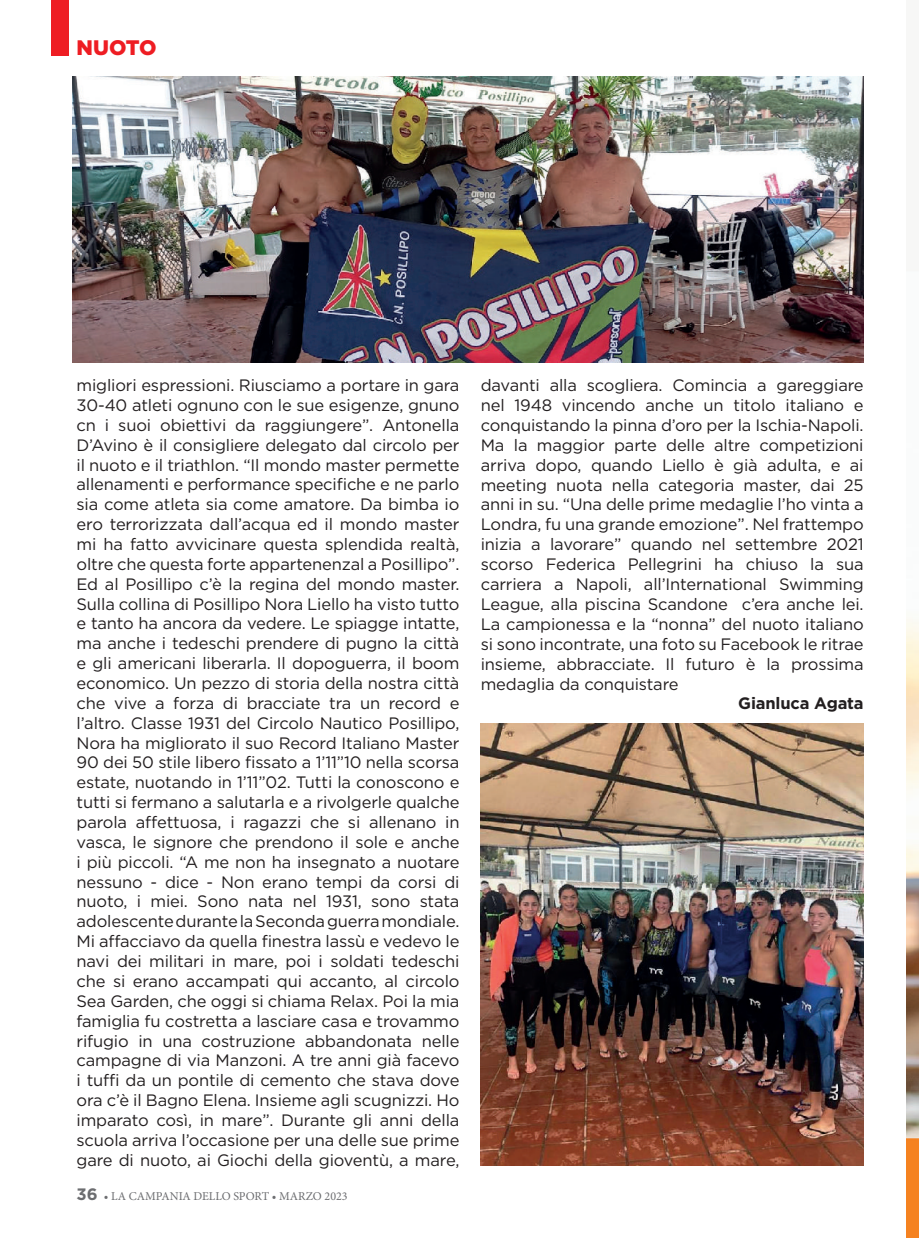
<style>
.page{position:relative;width:919px;height:1238px;background:#fff}
.page>*{position:absolute;margin:0;border:0;box-sizing:border-box;transform-origin:0 0}
.Header_master_page{font:900 21px "Gotham";letter-spacing:-.015em;color:#ee1d23}
.t1{font:16.5px/19.8px "Gotham";letter-spacing:-.01em;color:#231f20;text-align:justify}
.t2{font:700 16.5px "Gotham";letter-spacing:-.01em;color:#231f20}
.t3{font:12px "Minion Pro";color:#6c6d70}
.s1{font-family:"Gotham";font-weight:700;font-size:16.5px}
</style>
<div class="page">
<img style="left:906px;top:619px;width:12px;height:618px">
<div style="left:51px;top:0;width:17px;height:55px;background:#ee1d23"></div>
<img style="left:72px;top:77px;width:791px;height:285px">
<img style="left:480px;top:724px;width:383px;height:441px">
<p class="Header_master_page" style="left:77px;top:33px;width:81px">NUOTO</p>
<p class="t1" style="left:77px;top:375px;width:384px">migliori espressioni. Riusciamo a portare in gara 30-40 atleti ognuno con le sue esigenze, gnuno cn i suoi obiettivi da raggiungere”. Antonella D’Avino è il consigliere delegato dal circolo per il nuoto e il triathlon. “Il mondo master permette allenamenti e performance specifiche e ne parlo sia come atleta sia come amatore. Da bimba io ero terrorizzata dall’acqua ed il mondo master mi ha fatto avvicinare questa splendida realtà, oltre che questa forte appartenenzal a Posillipo”.<br>Ed al Posillipo c’è la regina del mondo master.<br>Sulla collina di Posillipo Nora Liello ha visto tutto e tanto ha ancora da vedere. Le spiagge intatte, ma anche i tedeschi prendere di pugno la città e gli americani liberarla. Il dopoguerra, il boom economico. Un pezzo di storia della nostra città che vive a forza di bracciate tra un record e l’altro. Classe 1931 del Circolo Nautico Posillipo, Nora ha migliorato il suo Record Italiano Master 90 dei 50 stile libero fissato a 1’11”10 nella scorsa estate, nuotando in 1’11”02. Tutti la conoscono e tutti si fermano a salutarla e a rivolgerle qualche parola affettuosa, i ragazzi che si allenano in vasca, le signore che prendono il sole e anche i più piccoli. “A me non ha insegnato a nuotare nessuno - dice - Non erano tempi da corsi di nuoto, i miei. Sono nata nel 1931, sono stata adolescente durante la Seconda guerra mondiale.<br>Mi affacciavo da quella finestra lassù e vedevo le navi dei militari in mare, poi i soldati tedeschi che si erano accampati qui accanto, al circolo Sea Garden, che oggi si chiama Relax. Poi la mia famiglia fu costretta a lasciare casa e trovammo rifugio in una costruzione abbandonata nelle campagne di via Manzoni. A tre anni già facevo i tuffi da un pontile di cemento che stava dove ora c’è il Bagno Elena. Insieme agli scugnizzi. Ho imparato così, in mare”. Durante gli anni della scuola arriva l’occasione per una delle sue prime gare di nuoto, ai Giochi della gioventù, a mare,</p>
<p class="t3" style="left:77px;top:1188px;width:272px"><span class="s1">36</span> • LA CAMPANIA DELLO SPORT • MARZO 2023</p>
<p class="t1" style="left:480px;top:375px;width:384px">davanti alla scogliera. Comincia a gareggiare nel 1948 vincendo anche un titolo italiano e conquistando la pinna d’oro per la Ischia-Napoli.<br>Ma la maggior parte delle altre competizioni arriva dopo, quando Liello è già adulta, e ai meeting nuota nella categoria master, dai 25 anni in su. “Una delle prime medaglie l’ho vinta a Londra, fu una grande emozione”. Nel frattempo inizia a lavorare” quando nel settembre 2021 scorso Federica Pellegrini ha chiuso la sua carriera a Napoli, all’International Swimming League, alla piscina Scandone c’era anche lei.<br>La campionessa e la “nonna” del nuoto italiano si sono incontrate, una foto su Facebook le ritrae insieme, abbracciate. Il futuro è la prossima medaglia da conquistare</p>
<p class="t2" style="left:738px;top:692px;width:127px">Gianluca Agata</p>
</div>
